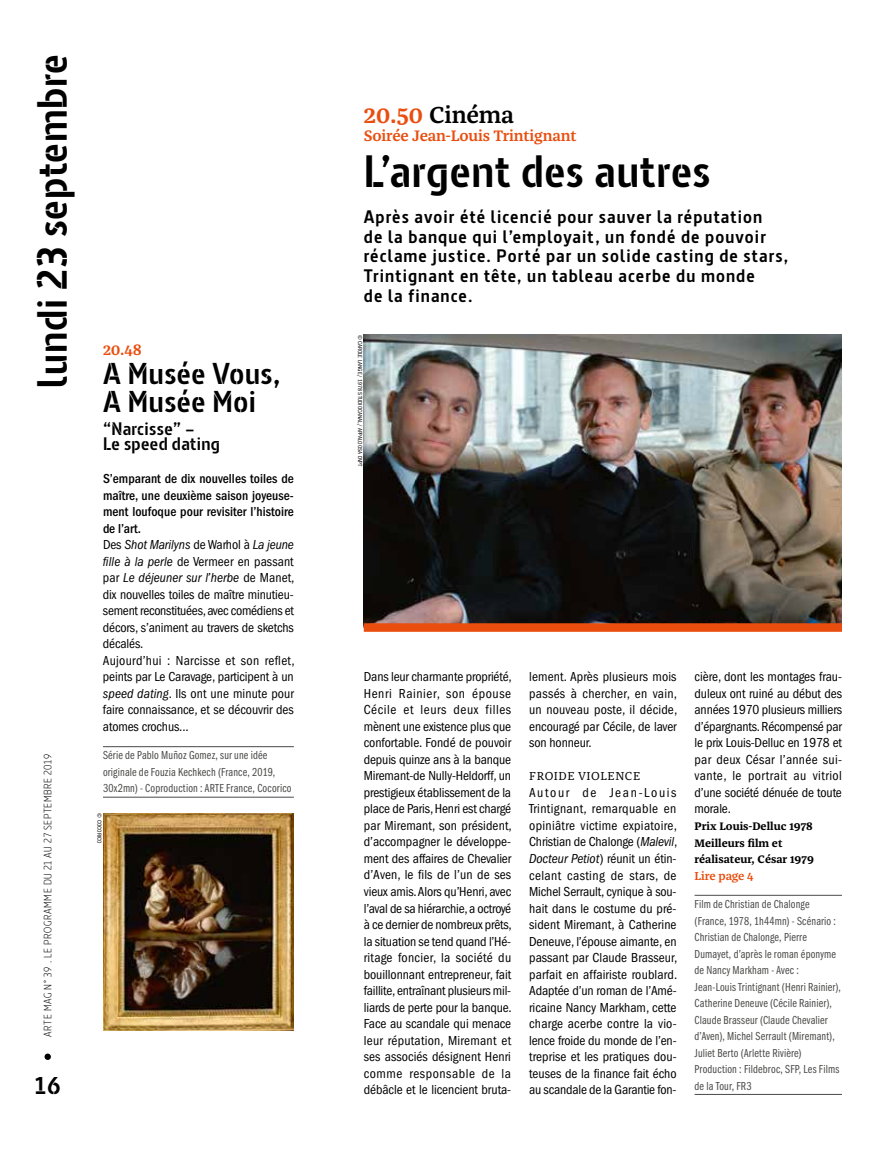
<style>
.page{position:relative;width:893px;height:1149px;background:#fff}
.page>*{position:absolute;margin:0;border:0;box-sizing:border-box;transform-origin:0 0}
.t1{font:700 45px "Barna Stencil";letter-spacing:.015em;color:#000}
.t2{font:700 42px "Barna Stencil";letter-spacing:.015em;color:#000}
.t3{font:700 30px/28.5px "Barna Stencil";letter-spacing:.015em;color:#000}
.t4{font:700 24.15px "Barna Stencil";color:#000}
.t5{font:600 24px "Franziska OT";letter-spacing:-.01em;color:#000}
.t6{font:700 18px/19.5px "Barna";letter-spacing:.06em;color:#000}
.t7{font:700 18px/15px "Barna Stencil";letter-spacing:.02em;color:#000}
.t8{font:600 15.75px "Franziska OT";letter-spacing:-.01em;color:#e94e0f}
.t9{font:condensed 13.5px/16.5px "ITC Franklin Gothic Std";letter-spacing:-.005em;color:#000;text-align:justify}
.t10{font:12px/16.5px "ITC Franklin Gothic Std Bk Cp";letter-spacing:.015em;color:#4a4a49}
.t11{font:12px "Franziska OT";letter-spacing:.04em;color:#000}
.t12{font:600 12px "Franziska OT";letter-spacing:-.01em;color:#e94e0f}
.t13{font:700 11.25px/16.5px "Franziska OT";color:#000}
.t14{font:300 10.5px "Barna";letter-spacing:.065em;color:#000}
.t15{font:condensed 6px "ITC Franklin Gothic Std";color:#000}
.s1{font-weight:500}
.s2{font-style:italic}
.s3{color:#e94e0f}
</style>
<div class="page">
<svg style="left:45px;top:1053px;width:6px;height:6px"></svg>
<hr style="left:103px;top:746px;width:191px;height:1px;background:#4a4a49">
<hr style="left:103px;top:796px;width:191px;height:1px;background:#4a4a49">
<hr style="left:695px;top:894px;width:147px;height:1px;background:#4a4a49">
<hr style="left:695px;top:1093px;width:147px;height:1px;background:#4a4a49">
<img style="left:364px;top:334px;width:478px;height:289px">
<div style="left:364px;top:623px;width:478px;height:8px;background:#e94e0f"></div>
<img style="left:103px;top:813px;width:191px;height:217px">
<h2 class="t2" style="left:27px;top:387px;width:335px;rotate:-90deg">lundi 23 septembre</h2>
<p class="t14" style="left:42px;top:1036px;width:284px;rotate:-90deg">ARTE MAG N° 39 . LE PROGRAMME DU 21 AU 27 SEPTEMBRE 2019</p>
<h3 class="t4" style="left:35px;top:1070px;width:27px">16</h3>
<p class="t8" style="left:103px;top:341px;width:41px">20.48</p>
<h3 class="t3" style="left:103px;top:359px;width:179px">A Musée Vous,<br>A Musée Moi</h3>
<h3 class="t7" style="left:103px;top:421px;width:119px">“Narcisse” –<br>Le speed dating</h3>
<p class="t9" style="left:103px;top:470px;width:193px;text-align:left"><span class="s1">S’emparant de dix nouvelles toiles de maître, une deuxième saison joyeuse&shy;ment loufoque pour revisiter l’histoire de l’art.<br></span>Des <span class="s2">Shot Marilyns</span> de Warhol à <span class="s2">La jeune fille à la perle</span> de Vermeer en passant par <span class="s2">Le déjeuner sur l’herbe</span> de Manet, dix nouvelles toiles de maître minutieu&shy;sement reconstituées, avec comédiens et décors, s’animent au travers de sketchs décalés.<br>Aujourd’hui : Narcisse et son reflet, peints par Le Caravage, participent à un <span class="s2">speed dating</span>. Ils ont une minute pour faire connaissance, et se découvrir des atomes crochus...</p>
<p class="t10" style="left:103px;top:747px;width:190px">Série de Pablo Muñoz Gomez, sur une idée originale de Fouzia Kechkech (France, 2019,<br>30x2mn) - Coproduction : ARTE France, Cocorico</p>
<p class="t15" style="left:103px;top:813px;width:31px;rotate:90deg">© COCORICO</p>
<h3 class="t5" style="left:364px;top:101px;width:152px"><span class="s3">20.50</span> Cinéma</h3>
<p class="t8" style="left:364px;top:126px;width:214px">Soirée Jean-Louis Trintignant</p>
<h1 class="t1" style="left:364px;top:144px;width:349px">L’argent des autres</h1>
<h3 class="t6" style="left:364px;top:207px;width:426px">Après avoir été licencié pour sauver la réputation<br>de la banque qui l’employait, un fondé de pouvoir réclame justice. Porté par un solide casting de stars, Trintignant en tête, un tableau acerbe du monde<br>de la finance.</h3>
<p class="t15" style="left:364px;top:334px;width:133px;rotate:90deg">© CAROLE LANGE/ 1978 STUDIOCANAL/ APPALOOSA DVPT</p>
<p class="t9" style="left:364px;top:668px;width:150px">Dans leur charmante propriété, Henri Rainier, son épouse Cécile et leurs deux filles mènent une existence plus que confortable. Fondé de pouvoir depuis quinze ans à la banque Miremant-de Nully-Heldorff, un prestigieux établissement de la place de Paris, Henri est chargé par Miremant, son président, d’accompagner le développe&shy;ment des affaires de Chevalier d’Aven, le fils de l’un de ses vieux amis. Alors qu’Henri, avec l’aval de sa hiérarchie, a octroyé à ce dernier de nombreux prêts, la situation se tend quand l’Hé&shy;ritage foncier, la société du bouillonnant entrepreneur, fait faillite, entraînant plusieurs mil&shy;liards de perte pour la banque.<br>Face au scandale qui menace leur réputation, Miremant et ses associés désignent Henri comme responsable de la débâcle et le licencient bruta-</p>
<p class="t9" style="left:529px;top:668px;width:150px">lement. Après plusieurs mois passés à chercher, en vain, un nouveau poste, il décide, encouragé par Cécile, de laver son honneur.</p>
<p class="t11" style="left:529px;top:769px;width:112px">FROIDE VIOLENCE</p>
<p class="t9" style="left:529px;top:784px;width:150px">Autour de Jean-Louis Trintignant, remarquable en opiniâtre victime expiatoire, Christian de Chalonge (<span class="s2">Malevil</span>, <span class="s2">Docteur Petiot</span>) réunit un étin&shy;celant casting de stars, de Michel Serrault, cynique à sou&shy;hait dans le costume du pré&shy;sident Miremant, à Catherine Deneuve, l’épouse aimante, en passant par Claude Brasseur, parfait en affairiste roublard.<br>Adaptée d’un roman de l’Amé&shy;ricaine Nancy Markham, cette charge acerbe contre la vio&shy;lence froide du monde de l’en&shy;treprise et les pratiques dou&shy;teuses de la finance fait écho au scandale de la Garantie fon-</p>
<p class="t9" style="left:695px;top:668px;width:149px">cière, dont les montages frau&shy;duleux ont ruiné au début des années 1970 plusieurs milliers d’épargnants. Récompensé par le prix Louis-Delluc en 1978 et par deux César l’année sui&shy;vante, le portrait au vitriol d’une société dénuée de toute morale.</p>
<p class="t13" style="left:695px;top:817px;width:121px">Prix Louis-Delluc 1978<br>Meilleurs film et réalisateur, César 1979</p>
<p class="t12" style="left:695px;top:868px;width:61px">Lire page 4</p>
<p class="t10" style="left:695px;top:895px;width:148px">Film de Christian de Chalonge (France, 1978, 1h44mn) - Scénario :<br>Christian de Chalonge, Pierre<br>Dumayet, d’après le roman éponyme de Nancy Markham - Avec :<br>Jean-Louis Trintignant (Henri Rainier),<br>Catherine Deneuve (Cécile Rainier),<br>Claude Brasseur (Claude Chevalier d’Aven), Michel Serrault (Miremant),<br>Juliet Berto (Arlette Rivière)<br>Production : Fildebroc, SFP, Les Films de la Tour, FR3</p>
</div>
